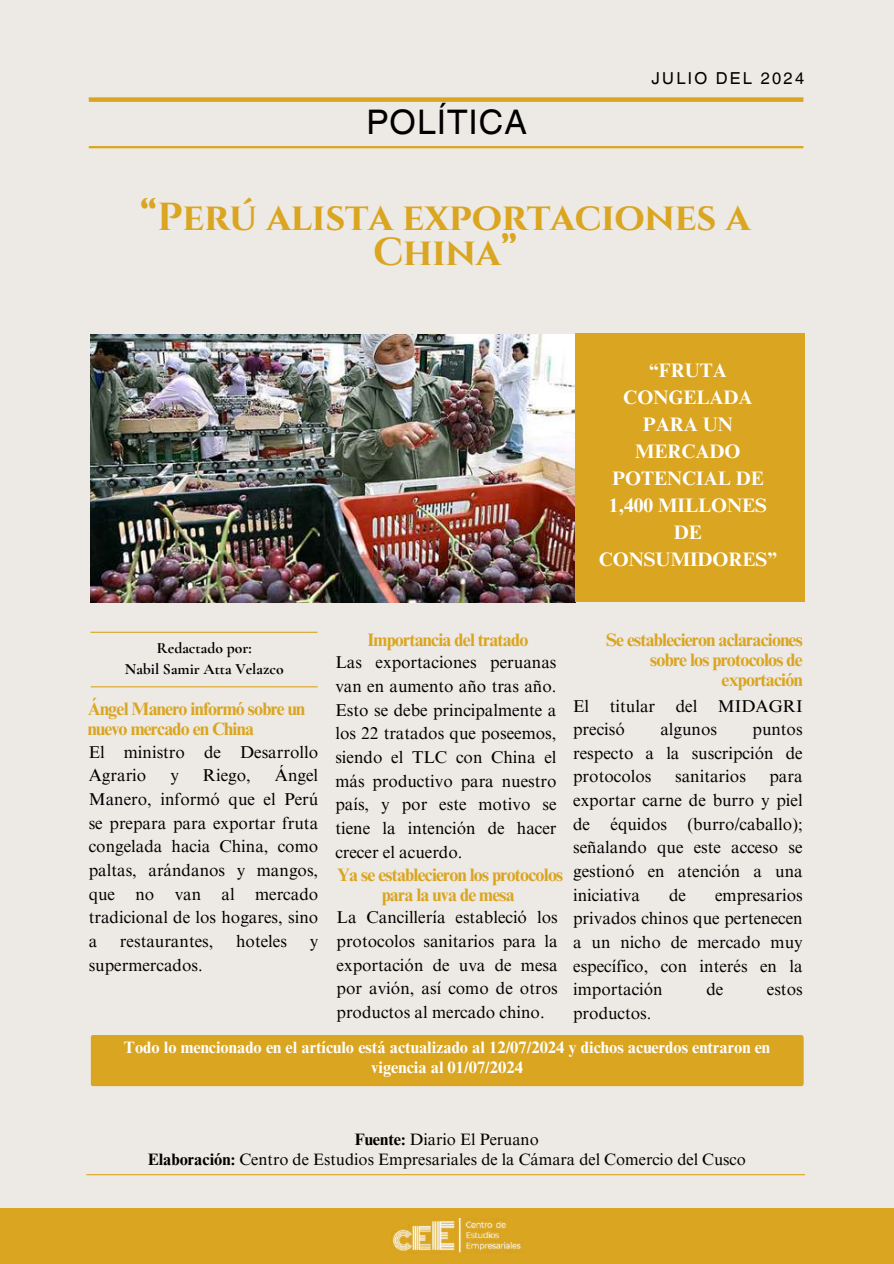
<style>
.page{position:relative;width:894px;height:1264px;background:#fff}
.page>*{position:absolute;margin:0;border:0;box-sizing:border-box;transform-origin:0 0}
.t1{font:700 39px/34.8px "Cinzel";letter-spacing:-.01em;color:#daa520;text-align:center}
.t2{font:33.9px "Helvetica World";letter-spacing:.035em;color:#000001}
.t3{font:700 19.5px/27px "Times NRMT Pro";color:#fff;text-align:center}
.t4{font:700 18px/20.2px "Times NRMT Pro";letter-spacing:-.04em;color:#daa520}
.t5{font:17.1px/23.7px "Times NRMT Pro";color:#000001;text-align:justify}
.t6{font:700 16.5px/20.2px "Times NRMT Pro";color:#fff;text-align:center}
.t7{font:16.5px/20.2px "Times NRMT Pro";color:#000;text-align:center}
.t8{font:16.5px "Helvetica World";letter-spacing:.14em;color:#000001}
.t9{font:700 15.6px/21.3px "Cormorant Garamond";color:#000001;text-align:center}
.s1{font-weight:700}
</style>
<div class="page">
<div style="left:0;top:0;width:893px;height:1263px;background:#ede9e4"></div>
<img style="left:90px;top:335px;width:485px;height:267px">
<div style="left:89px;top:97px;width:714px;height:5px;background:#daa520"></div>
<hr style="left:89px;top:146px;width:714px;height:2px;background:#daa520">
<hr style="left:90px;top:631px;width:227px;height:2px;background:#daa520">
<hr style="left:91px;top:686px;width:226px;height:1px;background:#daa520">
<div style="left:575px;top:334px;width:229px;height:268px;background:#daa520"></div>
<div style="left:0;top:1208px;width:893px;height:55px;background:#daa520"></div>
<img style="left:392px;top:1218px;width:129px;height:35px">
<div style="left:91px;top:1035px;width:712px;height:50px;background:#daa520"></div>
<hr style="left:86px;top:1174px;width:718px;height:1px;background:#daa520">
<h2 class="t2" style="left:366px;top:102px;width:162px">POLÍTICA</h2>
<p class="t8" style="left:651px;top:68px;width:154px">JULIO DEL 2024</p>
<h1 class="t1" style="left:140px;top:201px;width:612px">“Perú alista exportaciones a<br>China”</h1>
<p class="t3" style="left:598px;top:359px;width:180px">“FRUTA<br>CONGELADA<br>PARA UN<br>MERCADO<br>POTENCIAL DE<br>1,400 MILLONES<br>DE<br>CONSUMIDORES”</p>
<p class="t9" style="left:125px;top:637px;width:160px">Redactado por:<br>Nabil Samir Atta Velazco</p>
<p class="t4" style="left:88px;top:701px;width:219px">Ángel Manero informó sobre un nuevo mercado en China</p>
<p class="t5" style="left:89px;top:742px;width:231px">El ministro de Desarrollo<br>Agrario</p>
<p class="t5" style="left:89px;top:766px;width:231px;text-indent:186px">Ángel Manero, informó que el Perú se prepara para exportar fruta congelada hacia China, como paltas, arándanos y mangos, que no van al mercado tradicional de los hogares, sino a</p>
<p class="t5" style="left:170px;top:766px;width:10px">y</p>
<p class="t5" style="left:203px;top:766px;width:49px">Riego,</p>
<p class="t5" style="left:120px;top:931px;width:95px">restaurantes,</p>
<p class="t5" style="left:236px;top:931px;width:52px">hoteles</p>
<p class="t5" style="left:309px;top:931px;width:10px">y</p>
<p class="t5" style="left:89px;top:955px;width:115px">supermercados.</p>
<p class="t4" style="left:367px;top:632px;width:162px">Importancia del tratado</p>
<p class="t5" style="left:335px;top:653px;width:222px">Las exportaciones peruanas van en aumento año tras año.<br>Esto se debe principalmente a los 22 tratados que poseemos, siendo el TLC con China el más productivo para nuestro país, y por este motivo se tiene la intención de hacer crecer el acuerdo.</p>
<p class="t4" style="left:337px;top:866px;width:227px;text-align:center">Ya se establecieron los protocolos para la uva de mesa</p>
<p class="t5" style="left:336px;top:907px;width:222px">La Cancillería estableció los protocolos sanitarios para la exportación de uva de mesa por avión, así como de otros productos al mercado chino.</p>
<p class="t4" style="left:606px;top:632px;width:198px;text-align:right">Se establecieron aclaraciones sobre los protocolos de exportación</p>
<p class="t5" style="left:573px;top:696px;width:231px">El titular del MIDAGRI precisó</p>
<p class="t5" style="left:660px;top:719px;width:58px">algunos</p>
<p class="t5" style="left:573px;top:719px;width:231px;text-indent:179px">puntos respecto a la suscripción de protocolos</p>
<p class="t5" style="left:675px;top:767px;width:72px">sanitarios</p>
<p class="t5" style="left:573px;top:767px;width:231px;text-indent:196px">para exportar carne de burro y piel de équidos (burro/caballo); señalando que este acceso se gestionó en atención a una iniciativa</p>
<p class="t5" style="left:573px;top:885px;width:231px;text-indent:142px">empresarios privados chinos que pertenecen a un nicho de mercado muy específico, con interés en la importación</p>
<p class="t5" style="left:669px;top:885px;width:18px">de</p>
<p class="t5" style="left:706px;top:979px;width:18px">de</p>
<p class="t5" style="left:766px;top:979px;width:37px">estos</p>
<p class="t5" style="left:573px;top:1003px;width:80px">productos.</p>
<p class="t6" style="left:124px;top:1039px;width:647px">Todo lo mencionado en el artículo está actualizado al 12/07/2024 y dichos acuerdos entraron en vigencia al 01/07/2024</p>
<p class="t7" style="left:148px;top:1130px;width:599px"><span class="s1">Fuente:</span> Diario El Peruano<br><span class="s1">Elaboración:</span> Centro de Estudios Empresariales de la Cámara del Comercio del Cusco</p>
</div>
